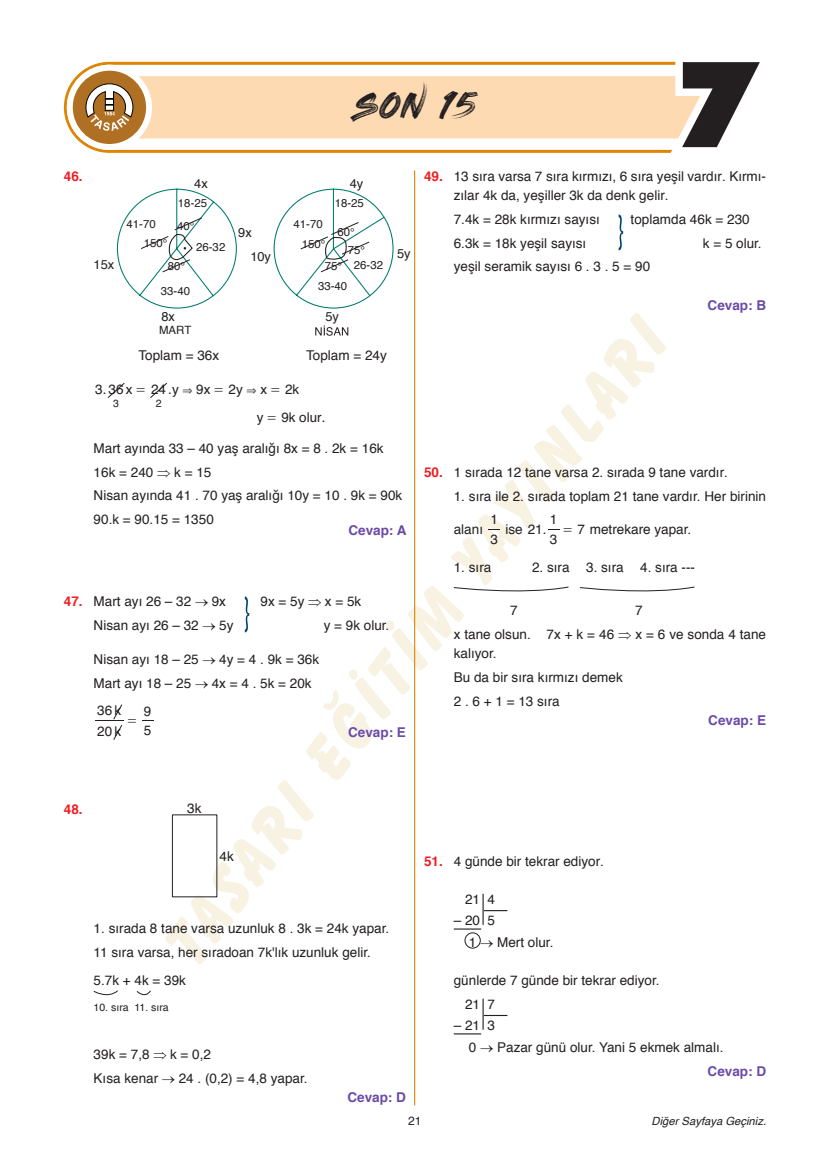
<style>
.page{position:relative;width:830px;height:1170px;background:#fff}
.page>*{position:absolute;margin:0;border:0;box-sizing:border-box;transform-origin:0 0}
.t1{font:900 120px "Futura BT";color:#231f20}
.t2{font:37.5px "Painting With Chocolate";color:#231f20}
.paragraf{font:13.5px/19.5px "Helvetica";color:#231f20}
.CEVAP{font:700 13.5px "Helvetica";color:#6b4aa8}
.t3{font:700 13.5px "Helvetica";color:#ee1d23}
.t4{font:13.5px "MM Times Roman";color:#231f20}
.t5{font:12.9px "Helvetica";color:#231f20}
.t6{font:12px "Helvetica";color:#231f20}
.t7{font:11.4px "Helvetica";color:#231f20}
.t8{font:italic 11.25px "Helvetica";color:#231f20}
.paragraf-2{font:10.5px "Helvetica";color:#231f20}
.s1{font-weight:700;color:#ee1d23}
.s2{font-family:"MM Times Roman"}
.s3{font-family:"MM Arrow"}
</style>
<div class="page">
<svg style="left:165px;top:313px;width:500px;height:651px"></svg>
<hr style="left:414px;top:170px;width:1px;height:935px;background:#de8505">
<svg style="left:63px;top:61px;width:594px;height:92px"></svg>
<div style="left:87px;top:76px;width:641px;height:62px;background:#fedab3;border-radius:28px"></div>
<svg style="left:70px;top:68px;width:79px;height:79px;background:#bb8646"></svg>
<div style="left:67px;top:65px;width:85px;height:85px;border:6px solid #fff;border-radius:50%"></div>
<svg style="left:86px;top:84px;width:47px;height:47px;background:#b9966c"></svg>
<svg style="left:657px;top:61px;width:72px;height:92px"></svg>
<svg style="left:315px;top:325px;width:33px;height:11px"></svg>
<svg style="left:116px;top:188px;width:278px;height:121px"></svg>
<svg style="left:107px;top:382px;width:60px;height:16px"></svg>
<svg style="left:245px;top:596px;width:4px;height:36px"></svg>
<svg style="left:95px;top:704px;width:29px;height:36px"></svg>
<div style="left:172px;top:814px;width:45px;height:83px;border:1px solid #231f20"></div>
<svg style="left:93px;top:990px;width:25px;height:6px"></svg>
<svg style="left:136px;top:990px;width:15px;height:6px"></svg>
<svg style="left:618px;top:214px;width:4px;height:36px"></svg>
<svg style="left:488px;top:529px;width:12px;height:1px"></svg>
<svg style="left:547px;top:529px;width:12px;height:1px"></svg>
<svg style="left:452px;top:586px;width:117px;height:9px"></svg>
<svg style="left:578px;top:586px;width:117px;height:9px"></svg>
<svg style="left:453px;top:928px;width:28px;height:1px"></svg>
<svg style="left:484px;top:910px;width:23px;height:1px"></svg>
<hr style="left:482px;top:893px;width:1px;height:31px;background:#231f20">
<div style="left:464px;top:932px;width:16px;height:16px;border:1px solid #231f20;border-radius:50%"></div>
<svg style="left:453px;top:1033px;width:28px;height:1px"></svg>
<svg style="left:484px;top:1014px;width:23px;height:1px"></svg>
<hr style="left:482px;top:998px;width:1px;height:31px;background:#231f20">
<p class="t3" style="left:64px;top:167px;width:20px">46.</p>
<p class="t5" style="left:94px;top:255px;width:22px">15x</p>
<h2 class="t2" style="left:350px;top:83px;width:128px">SON 15</h2>
<h1 class="t1" style="left:674px;top:32px;width:84px">7</h1>
<p class="t5" style="left:194px;top:174px;width:15px">4x</p>
<p class="t5" style="left:349px;top:174px;width:15px">4y</p>
<p class="t7" style="left:178px;top:196px;width:31px">18-25</p>
<p class="t7" style="left:334px;top:196px;width:31px">18-25</p>
<p class="t7" style="left:126px;top:216px;width:31px">41-70</p>
<p class="t7" style="left:293px;top:216px;width:31px">41-70</p>
<p class="t7" style="left:196px;top:239px;width:31px">26-32</p>
<p class="t7" style="left:177px;top:218px;width:19px">40°</p>
<p class="t7" style="left:337px;top:224px;width:19px">60°</p>
<p class="t5" style="left:238px;top:224px;width:15px">9x</p>
<p class="t7" style="left:144px;top:235px;width:25px">150°</p>
<p class="t7" style="left:302px;top:236px;width:25px">150°</p>
<p class="t7" style="left:348px;top:242px;width:19px">75°</p>
<p class="t5" style="left:250px;top:247px;width:22px">10y</p>
<p class="t7" style="left:353px;top:257px;width:31px">26-32</p>
<p class="t7" style="left:168px;top:258px;width:19px">80°</p>
<p class="t7" style="left:324px;top:258px;width:19px">75°</p>
<p class="t7" style="left:161px;top:283px;width:31px">33-40</p>
<p class="t5" style="left:161px;top:308px;width:15px">8x</p>
<p class="t7" style="left:159px;top:322px;width:34px">MART</p>
<p class="t7" style="left:318px;top:278px;width:31px">33-40</p>
<p class="t5" style="left:325px;top:308px;width:15px">5y</p>
<p class="t5" style="left:397px;top:245px;width:15px">5y</p>
<p class="paragraf" style="left:453px;top:167px;width:314px;text-indent:-30px"><span class="s1">49.</span> 13 sıra varsa 7 sıra kırmızı, 6 sıra yeşil vardır. Kırmı&shy;zılar 4k da, yeşiller 3k da denk gelir.</p>
<p class="paragraf" style="left:453px;top:210px;width:147px">7.4k = 28k kırmızı sayısı</p>
<p class="paragraf" style="left:630px;top:210px;width:120px">toplamda 46k = 230</p>
<p class="paragraf" style="left:453px;top:234px;width:134px">6.3k = 18k yeşil sayısı</p>
<p class="paragraf" style="left:702px;top:234px;width:60px">k = 5 olur.</p>
<p class="paragraf" style="left:453px;top:258px;width:198px">yeşil seramik sayısı 6 . 3 . 5 = 90</p>
<p class="CEVAP" style="left:707px;top:296px;width:60px">Cevap: B</p>
<p class="paragraf" style="left:138px;top:347px;width:82px">Toplam = 36x</p>
<p class="paragraf" style="left:306px;top:347px;width:82px">Toplam = 24y</p>
<p class="paragraf" style="left:256px;top:376px;width:70px;line-height:28.2px;text-indent:-161px">3. 36 x <span class="s2">=</span> 24 . 9x <span class="s2">=</span> 2y <span class="s3">&amp;</span> <span class="s2">=</span> 2k<br>y <span class="s2">=</span> k9 olur.</p>
<p class="paragraf" style="left:172px;top:380px;width:22px">y <span class="s3">&amp;</span></p>
<p class="paragraf" style="left:260px;top:380px;width:8px">x</p>
<p class="paragraf-2" style="left:113px;top:396px;width:7px">3</p>
<p class="paragraf-2" style="left:156px;top:396px;width:7px">2</p>
<p class="paragraf" style="left:94px;top:439px;width:291px">Mart ayında 33 – 40 yaş aralığı 8x = 8 . 2k = 16k</p>
<p class="paragraf" style="left:94px;top:463px;width:119px">16k = 240 ⇒ k = 15</p>
<p class="paragraf" style="left:94px;top:486px;width:310px">Nisan ayında 41 . 70 yaş aralığı 10y = 10 . 9k = 90k</p>
<p class="paragraf" style="left:94px;top:510px;width:122px">90.k = 90.15 = 1350</p>
<p class="CEVAP" style="left:348px;top:520px;width:60px">Cevap: A</p>
<p class="paragraf" style="left:424px;top:463px;width:305px"><span class="s1">50.</span> 1 sırada 12 tane varsa 2. sırada 9 tane vardır.</p>
<p class="paragraf" style="left:453px;top:487px;width:314px">1. sıra ile 2. sırada toplam 21 tane vardır. Her birinin</p>
<p class="paragraf" style="left:453px;top:520px;width:31px">alanı</p>
<p class="paragraf" style="left:490px;top:530px;width:9px">3</p>
<p class="paragraf" style="left:490px;top:510px;width:9px">1</p>
<p class="paragraf" style="left:549px;top:510px;width:9px">1</p>
<p class="paragraf" style="left:505px;top:520px;width:42px">ise 21.</p>
<p class="paragraf" style="left:563px;top:520px;width:130px"><span class="s2">=</span> 7 metrekare yapar.</p>
<p class="paragraf" style="left:549px;top:530px;width:9px">3</p>
<p class="paragraf" style="left:64px;top:592px;width:164px"><span class="s1">47.</span> Mart ayı 26 – 32 → 9x</p>
<p class="paragraf" style="left:260px;top:592px;width:102px">9x = 5y ⇒ x = 5k</p>
<p class="paragraf" style="left:94px;top:616px;width:141px">Nisan ayı 26 – 32 → 5y</p>
<p class="paragraf" style="left:323px;top:616px;width:67px">y = 9k olur.</p>
<p class="paragraf" style="left:94px;top:650px;width:227px">Nisan ayı 18 – 25 → 4y = 4 . 9k = 36k</p>
<p class="paragraf" style="left:94px;top:674px;width:219px">Mart ayı 18 – 25 → 4x = 4 . 5k = 20k</p>
<p class="paragraf" style="left:97px;top:722px;width:25px">20k</p>
<p class="paragraf" style="left:97px;top:701px;width:25px">36k</p>
<p class="paragraf" style="left:144px;top:702px;width:9px">9</p>
<p class="t4" style="left:127px;top:714px;width:11px">=</p>
<p class="paragraf" style="left:144px;top:721px;width:9px">5</p>
<p class="CEVAP" style="left:348px;top:723px;width:59px">Cevap: E</p>
<p class="paragraf" style="left:453px;top:558px;width:39px">1. sıra</p>
<p class="paragraf" style="left:532px;top:558px;width:164px">2. sıra 3. sıra 4. sıra ---</p>
<p class="paragraf" style="left:510px;top:601px;width:9px">7</p>
<p class="paragraf" style="left:634px;top:601px;width:9px">7</p>
<p class="paragraf" style="left:453px;top:625px;width:314px">x tane olsun. 7x + k = 46 ⇒ x = 6 ve sonda 4 tane kalıyor.</p>
<p class="paragraf" style="left:453px;top:668px;width:170px">Bu da bir sıra kırmızı demek</p>
<p class="paragraf" style="left:453px;top:692px;width:107px">2 . 6 + 1 = 13 sıra</p>
<p class="CEVAP" style="left:708px;top:711px;width:59px">Cevap: E</p>
<p class="t3" style="left:64px;top:800px;width:20px">48.</p>
<p class="paragraf" style="left:187px;top:798px;width:16px">3k</p>
<p class="paragraf" style="left:219px;top:847px;width:16px">4k</p>
<p class="paragraf" style="left:94px;top:919px;width:297px">1. sırada 8 tane varsa uzunluk 8 . 3k = 24k yapar.</p>
<p class="paragraf" style="left:94px;top:942px;width:278px">11 sıra varsa, her sıradoan 7k'lık uzunluk gelir.</p>
<p class="paragraf" style="left:94px;top:971px;width:94px">5.7k + 4k = 39k</p>
<p class="paragraf-2" style="left:94px;top:1000px;width:77px">10. sıra 11. sıra</p>
<p class="paragraf" style="left:94px;top:1045px;width:119px">39k = 7,8 ⇒ k = 0,2</p>
<p class="paragraf" style="left:94px;top:1068px;width:215px">Kısa kenar → 24 . (0,2) = 4,8 yapar.</p>
<p class="CEVAP" style="left:347px;top:1088px;width:60px">Cevap: D</p>
<p class="paragraf" style="left:424px;top:852px;width:181px"><span class="s1">51.</span> 4 günde bir tekrar ediyor.</p>
<p class="paragraf" style="left:465px;top:890px;width:32px">21 4</p>
<p class="paragraf" style="left:468px;top:909px;width:86px;line-height:22.2px;text-indent:-15px">– 20 5<br>1 → Mert olur.</p>
<p class="paragraf" style="left:453px;top:971px;width:207px">günlerde 7 günde bir tekrar ediyor.</p>
<p class="paragraf" style="left:465px;top:995px;width:32px">21 7</p>
<p class="paragraf" style="left:468px;top:1014px;width:256px;line-height:22.2px;text-indent:-15px">– 21 3<br>0 → Pazar günü olur. Yani 5 ekmek almalı.</p>
<p class="CEVAP" style="left:707px;top:1061px;width:60px">Cevap: D</p>
<p class="t6" style="left:408px;top:1112px;width:15px">21</p>
<p class="t8" style="left:651px;top:1112px;width:116px">Diğer Sayfaya Geçiniz.</p>
</div>
